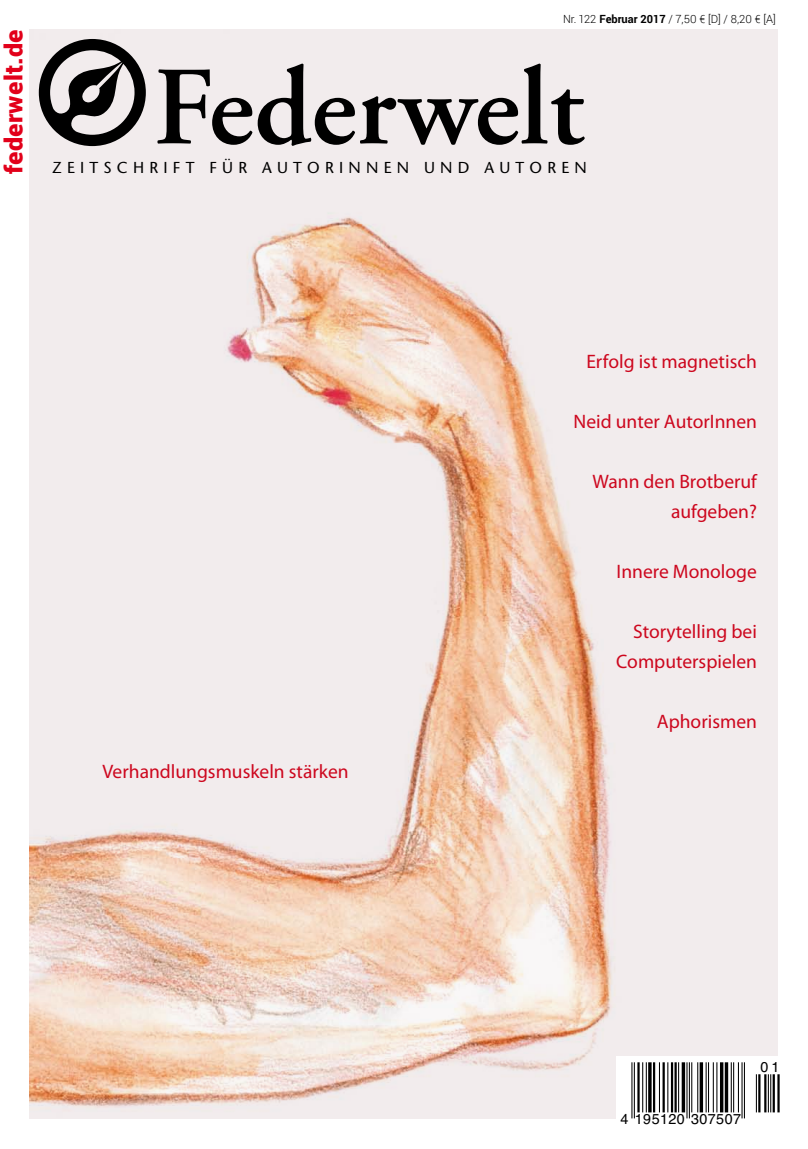
<style>
.page{position:relative;width:808px;height:1149px;background:#fff}
.page>*{position:absolute;margin:0;border:0;box-sizing:border-box;transform-origin:0 0}
.t1{font:600 111.3px "Adobe Garamond Pro";color:#000}
.t2{font:900 24.6px "Roboto";letter-spacing:.01em;color:#e2001a}
.t3{font:19.5px/30px "Myriad Pro";color:#cd071e;text-align:right}
.t4{font:15.75px "Stone Sans";letter-spacing:.33em;color:#000}
.t5{font:14.4px "Helvetica";letter-spacing:.025em;color:#000}
.t6{font:300 11.25px "Roboto";color:#000}
.s1{font-weight:700}
</style>
<div class="page">
<div style="left:30px;top:30px;width:748px;height:1088px;background:#f2eced"></div>
<svg style="left:719px;top:1056px;width:59px;height:56px;background:#ececec"></svg>
<hr style="left:720px;top:1061px;width:3px;height:57px;background:#000">
<hr style="left:725px;top:1061px;width:3px;height:57px;background:#000">
<hr style="left:731px;top:1061px;width:1px;height:57px;background:#000">
<hr style="left:733px;top:1061px;width:1px;height:57px;background:#000">
<hr style="left:738px;top:1061px;width:1px;height:57px;background:#000">
<hr style="left:741px;top:1061px;width:1px;height:57px;background:#000">
<hr style="left:744px;top:1061px;width:1px;height:57px;background:#000">
<hr style="left:756px;top:1073px;width:1px;height:45px;background:#000">
<hr style="left:758px;top:1073px;width:2px;height:45px;background:#000">
<hr style="left:764px;top:1073px;width:2px;height:45px;background:#000">
<hr style="left:768px;top:1073px;width:1px;height:45px;background:#000">
<hr style="left:770px;top:1073px;width:1px;height:45px;background:#000">
<hr style="left:773px;top:1073px;width:2px;height:45px;background:#000">
<hr style="left:777px;top:1073px;width:3px;height:45px;background:#000">
<div style="left:616px;top:1112px;width:174px;height:17px;background:#fff"></div>
<svg style="left:720px;top:1112px;width:25px;height:5px"></svg>
<svg style="left:756px;top:1112px;width:24px;height:1px"></svg>
<img style="left:30px;top:39px;width:689px;height:1079px">
<p class="t2" style="left:-4px;top:174px;width:146px;rotate:-90deg">federwelt.de</p>
<p class="t6" style="left:563px;top:11px;width:214px">Nr. 122 <span class="s1">Februar 2017</span> / 7,50 € [D] / 8,20 € [A]</p>
<h1 class="t1" style="left:153px;top:44px;width:432px">Federwelt</h1>
<p class="t4" style="left:52px;top:158px;width:536px">ZEITSCHRIFT FÜR AUTORINNEN UND AUTOREN</p>
<p class="t3" style="left:102px;top:756px;width:248px">Verhandlungsmuskeln stärken</p>
<p class="t3" style="left:586px;top:346px;width:172px">Erfolg ist magnetisch</p>
<p class="t3" style="left:573px;top:406px;width:185px">Neid unter AutorInnen</p>
<p class="t3" style="left:593px;top:466px;width:166px">Wann den Brotberuf aufgeben?</p>
<p class="t3" style="left:616px;top:556px;width:142px">Innere Monologe</p>
<p class="t3" style="left:616px;top:616px;width:142px">Storytelling bei<br>Computerspielen</p>
<p class="t3" style="left:657px;top:706px;width:102px">Aphorismen</p>
<p class="t5" style="left:620px;top:1107px;width:122px">4 195120 307507</p>
<p class="t5" style="left:760px;top:1055px;width:20px">01</p>
</div>
